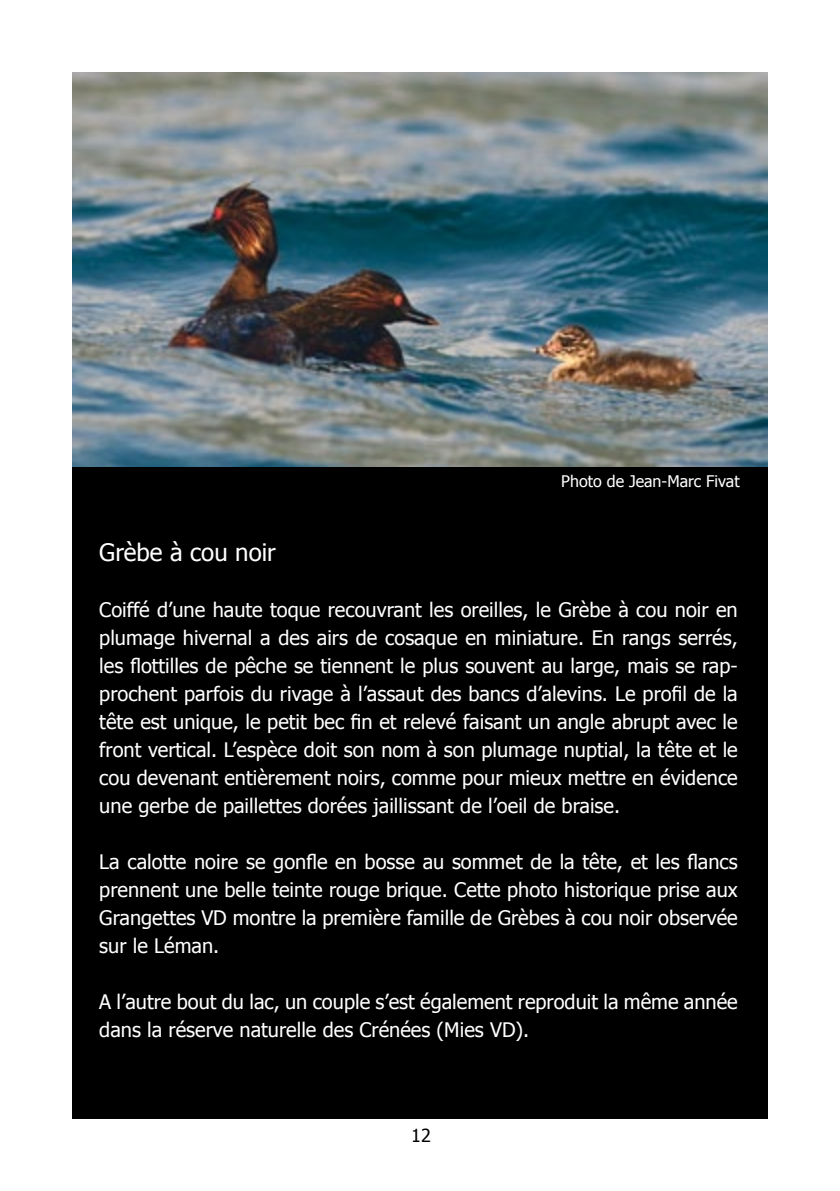
<style>
.page{position:relative;width:840px;height:1191px;background:#fff}
.page>*{position:absolute;margin:0;border:0;box-sizing:border-box;transform-origin:0 0}
.t1{font:24px "Tahoma";color:#fff}
.t2{font:20px/28px "Tahoma";color:#fff;text-align:justify}
.t3{font:18px "Tahoma";color:#000}
.t4{font:16px "Tahoma";color:#fff}
</style>
<div class="page">
<div style="left:72px;top:72px;width:695px;height:1047px;background:#000"></div>
<img style="left:72px;top:72px;width:695px;height:394px">
<p class="t4" style="left:561px;top:470px;width:180px">Photo de Jean-Marc Fivat</p>
<p class="t1" style="left:99px;top:536px;width:178px">Grèbe à cou noir</p>
<p class="t2" style="left:99px;top:595px;width:639px">Coiffé d’une haute toque recouvrant les oreilles, le Grèbe à cou noir en plumage hivernal a des airs de cosaque en miniature. En rangs serrés, les flottilles de pêche se tiennent le plus souvent au large, mais se rap&shy;prochent parfois du rivage à l’assaut des bancs d’alevins. Le profil de la tête est unique, le petit bec fin et relevé faisant un angle abrupt avec le front vertical. L’espèce doit son nom à son plumage nuptial, la tête et le cou devenant entièrement noirs, comme pour mieux mettre en évidence une gerbe de paillettes dorées jaillissant de l’oeil de braise.</p>
<p class="t2" style="left:99px;top:847px;width:639px">La calotte noire se gonfle en bosse au sommet de la tête, et les flancs prennent une belle teinte rouge brique. Cette photo historique prise aux Grangettes VD montre la première famille de Grèbes à cou noir observée sur le Léman.</p>
<p class="t2" style="left:99px;top:987px;width:639px">A l’autre bout du lac, un couple s’est également reproduit la même année dans la réserve naturelle des Crénées (Mies VD).</p>
<p class="t3" style="left:411px;top:1123px;width:21px">12</p>
</div>
